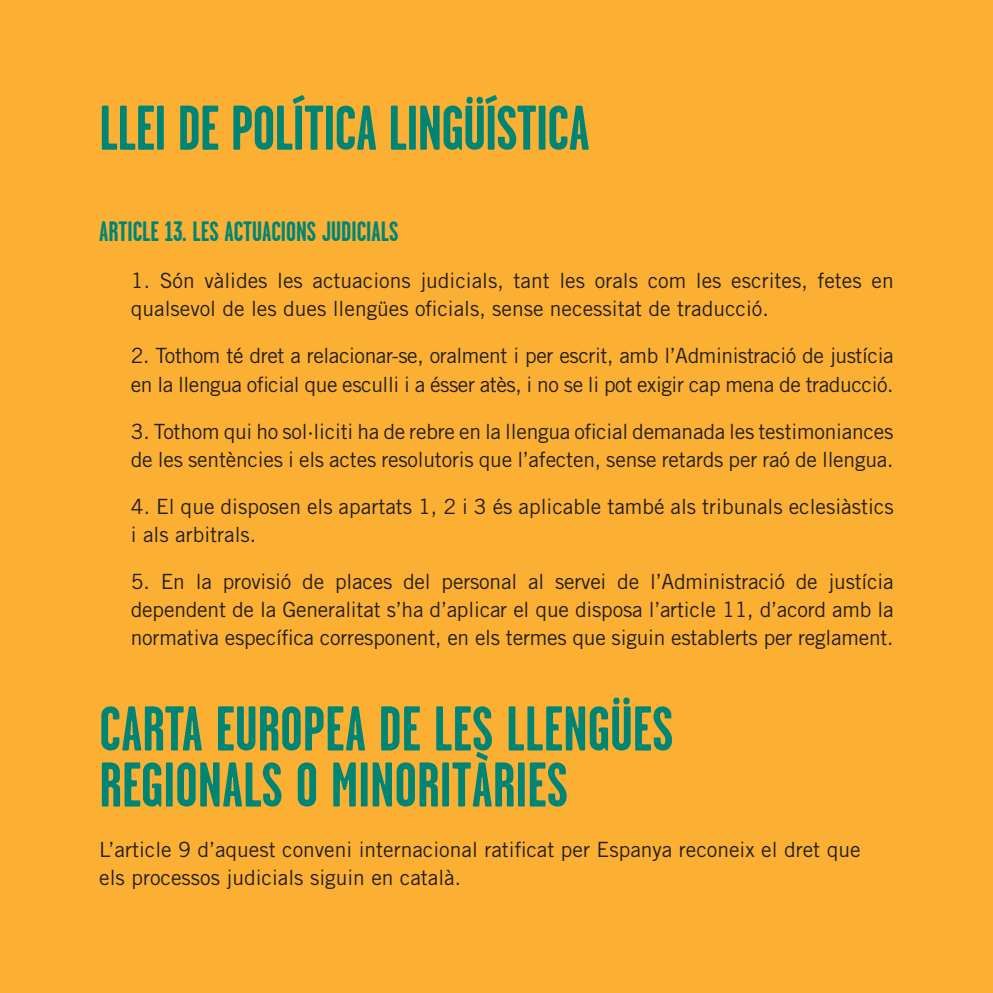
<style>
.page{position:relative;width:993px;height:993px;background:#fff}
.page>*{position:absolute;margin:0;border:0;box-sizing:border-box;transform-origin:0 0}
.text_petit{font:700 63px/56px "Garage Gothic";color:#008575}
.titular{font:700 63px "Garage Gothic";letter-spacing:-.01em;color:#008575}
.text_petit-2{font:700 28px "Garage Gothic";color:#008575}
.text_petit-3{font:21px/28px "Trade Gothic";letter-spacing:-.01em;color:#231f20}
</style>
<div class="page">
<div style="left:0;top:0;width:992px;height:992px;background:#fbb034"></div>
<p class="titular" style="left:99px;top:94px;width:492px">LLEI DE POLÍTICA LINGÜÍSTICA</p>
<p class="text_petit-2" style="left:99px;top:216px;width:301px">ARTICLE 13. LES ACTUACIONS JUDICIALS</p>
<p class="text_petit-3" style="left:131px;top:266px;width:764px">1. Són vàlides les actuacions judicials, tant les orals com les escrites, fetes en qualsevol de les dues llengües oficials, sense necessitat de traducció.</p>
<p class="text_petit-3" style="left:131px;top:341px;width:764px">2. Tothom té dret a relacionar-se, oralment i per escrit, amb l’Administració de justícia en la llengua oficial que esculli i a ésser atès, i no se li pot exigir cap mena de traducció.</p>
<p class="text_petit-3" style="left:131px;top:417px;width:764px">3. Tothom qui ho sol·liciti ha de rebre en la llengua oficial demanada les testimoniances de les sentències i els actes resolutoris que l’afecten, sense retards per raó de llengua.</p>
<p class="text_petit-3" style="left:131px;top:492px;width:764px">4. El que disposen els apartats 1, 2 i 3 és aplicable també als tribunals eclesiàstics i als arbitrals.</p>
<p class="text_petit-3" style="left:131px;top:567px;width:764px;text-align:justify">5. En la provisió de places del personal al servei de l’Administració de justícia dependent de la Generalitat s’ha d’aplicar el que disposa l’article 11, d’acord amb la normativa específica corresponent, en els termes que siguin establerts per reglament.</p>
<p class="text_petit" style="left:99px;top:700px;width:575px">CARTA EUROPEA DE LES LLENGÜES<br>REGIONALS O MINORITÀRIES</p>
<p class="text_petit-3" style="left:99px;top:835px;width:762px">L’article 9 d’aquest conveni internacional ratificat per Espanya reconeix el dret que els processos judicials siguin en català.</p>
</div>
